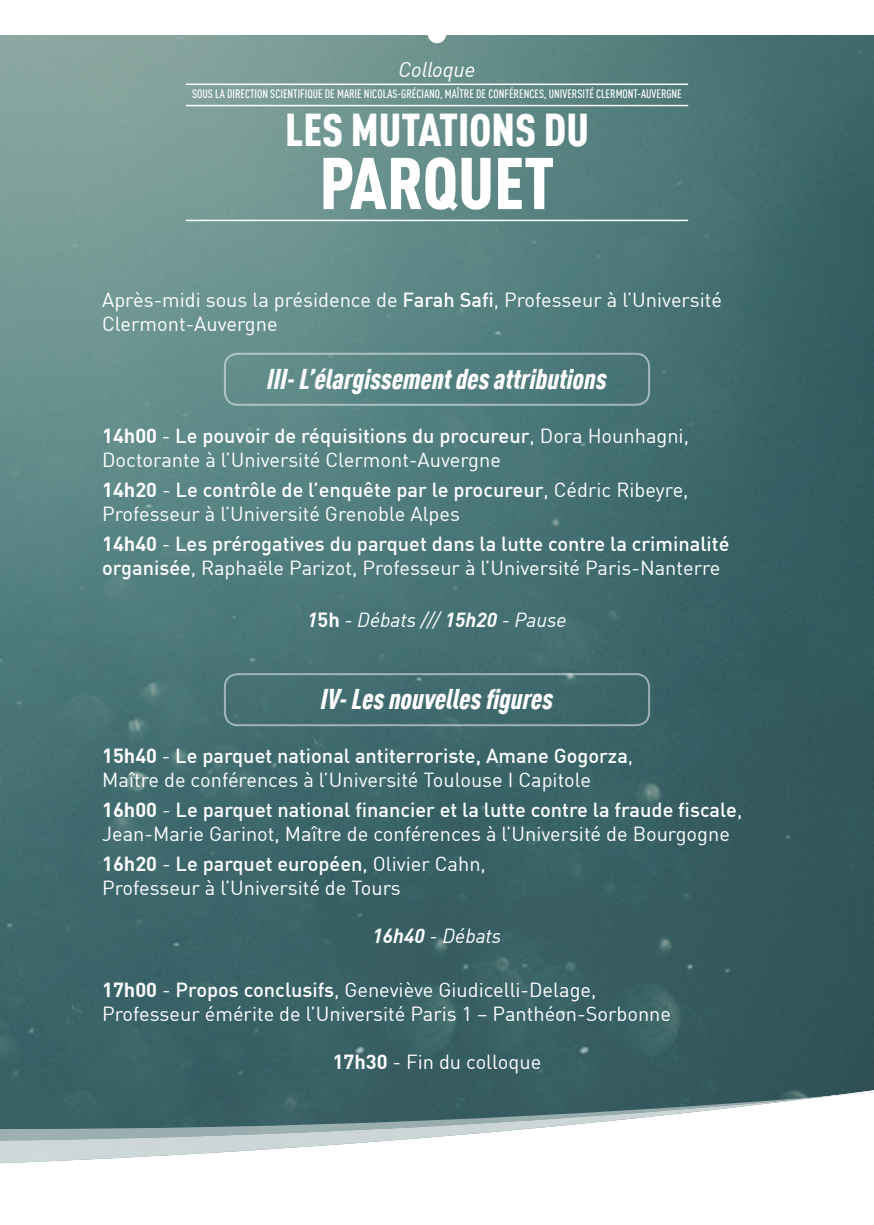
<style>
.page{position:relative;width:874px;height:1225px;background:#fff}
.page>*{position:absolute;margin:0;border:0;box-sizing:border-box;transform-origin:0 0}
.t1{font:900 condensed 72px "DIN Offc";color:#fff}
.t2{font:900 condensed 45px "DIN Offc";color:#fff}
.t3{font:italic 900 condensed 28px "DIN Offc";color:#fff}
.t4{font:italic 21px "DIN Offc";color:#fff}
.t5{font:20px/24px "DIN Offc";color:#fff}
.t6{font:500 20px/24px "DIN Offc";color:#fff}
.t7{font:italic 20px "DIN Offc";color:#fff}
.t8{font:500 condensed 12px "DIN Offc";color:#fff}
.s1{font-weight:500}
.s2{font-weight:700}
.s3{font-weight:400}
.s4{font-weight:700;font-style:normal}
</style>
<div class="page">
<img style="left:0;top:35px;width:873px;height:1055px">
<div style="left:427px;top:25px;width:19px;height:18px;background:#fff;border-radius:50%"></div>
<svg style="left:0;top:1090px;width:873px;height:8px;background:#3e6367"></svg>
<svg style="left:0;top:1097px;width:814px;height:67px"></svg>
<hr style="left:186px;top:220px;width:501px;height:1px;background:#fff">
<hr style="left:186px;top:84px;width:501px;height:1px;background:#fff">
<hr style="left:186px;top:105px;width:501px;height:1px;background:#fff">
<div style="left:224px;top:353px;width:425px;height:53px;border:2px solid #fff;border-radius:13px"></div>
<div style="left:224px;top:673px;width:425px;height:53px;border:2px solid #fff;border-radius:13px"></div>
<p class="t4" style="left:398px;top:56px;width:78px">Colloque</p>
<p class="t8" style="left:192px;top:87px;width:491px">SOUS LA DIRECTION SCIENTIFIQUE DE MARIE NICOLAS-GRÉCIANO, MAÎTRE DE CONFÉRENCES, UNIVERSITÉ CLERMONT-AUVERGNE</p>
<h2 class="t2" style="left:285px;top:102px;width:305px">LES MUTATIONS DU</h2>
<h1 class="t1" style="left:319px;top:139px;width:236px">PARQUET</h1>
<p class="t5" style="left:102px;top:288px;width:621px">Après-midi sous la présidence de <span class="s1">Farah Safi</span>, Professeur à l’Université<br>Clermont-Auvergne</p>
<h3 class="t3" style="left:267px;top:361px;width:341px">III- L’élargissement des attributions</h3>
<p class="t5" style="left:102px;top:423px;width:588px"><span class="s2">14h00</span> - <span class="s1">Le pouvoir de réquisitions du procureur</span>, Dora Hounhagni,<br>Doctorante à l’Université Clermont-Auvergne</p>
<p class="t5" style="left:102px;top:477px;width:587px"><span class="s2">14h20</span> - <span class="s1">Le contrôle de l’enquête par le procureur</span>, Cédric Ribeyre,<br>Professeur à l’Université Grenoble Alpes</p>
<p class="t6" style="left:102px;top:531px;width:628px"><span class="s2">14h40</span> <span class="s3">-</span> Les prérogatives du parquet dans la lutte contre la criminalité organisée<span class="s3">, Raphaële Parizot, Professeur à l’Université Paris-Nanterre</span></p>
<p class="t7" style="left:307px;top:607px;width:261px"><span class="s2">1</span><span class="s4">5h</span> - Débats /// <span class="s2">15h20</span> - Pause</p>
<h3 class="t3" style="left:320px;top:681px;width:234px">IV- Les nouvelles figures</h3>
<p class="t5" style="left:102px;top:743px;width:532px"><span class="s2">15h40</span> - <span class="s1">Le parquet national antiterroriste, Amane Gogorza</span>,<br>Maître de conférences à l’Université Toulouse I Capitole</p>
<p class="t5" style="left:102px;top:797px;width:641px"><span class="s2">16h00</span> - <span class="s1">Le parquet national financier et la lutte contre la fraude fiscale</span>,<br>Jean-Marie Garinot, Maître de conférences à l’Université de Bourgogne</p>
<p class="t5" style="left:102px;top:851px;width:385px"><span class="s2">16h20</span> - <span class="s1">Le parquet européen</span>, Olivier Cahn,<br>Professeur à l’Université de Tours</p>
<p class="t7" style="left:372px;top:923px;width:130px"><span class="s2">16h40</span> - Débats</p>
<p class="t5" style="left:102px;top:977px;width:570px"><span class="s2">17h00</span> - <span class="s1">Propos conclusifs</span>, Geneviève Giudicelli-Delage,<br>Professeur émérite de l’Université Paris 1 – Panthéon-Sorbonne</p>
<p class="t5" style="left:332px;top:1049px;width:210px"><span class="s2">17h30</span> - Fin du colloque</p>
</div>
